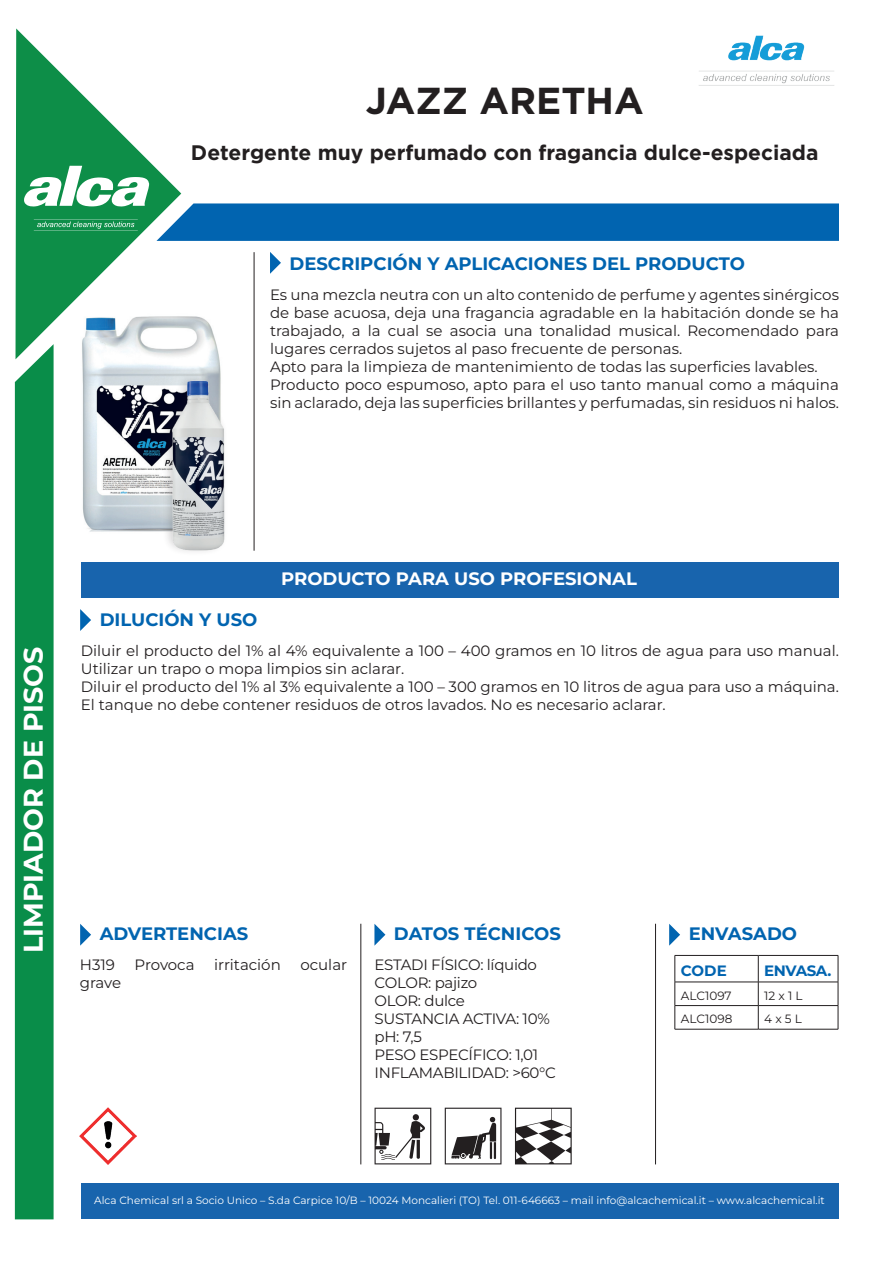
<style>
.page{position:relative;width:893px;height:1263px;background:#fff}
.page>*{position:absolute;margin:0;border:0;box-sizing:border-box;transform-origin:0 0}
.t1{font:700 37.5px "Gotham";color:#231f20}
.t2{font:700 27px "Montserrat";color:#fff}
.t3{font:700 21px "Gotham";color:#231f20}
.t4{font:700 18px "Montserrat";color:#0164b0}
.t5{font:700 18px "Montserrat";color:#fff}
.t6{font:15px/18px "Montserrat";color:#231f20}
.t7{font:15px/18px "Montserrat";letter-spacing:-.02em;color:#231f20}
.t8{font:700 15px "Montserrat";letter-spacing:-.03em;color:#0164b0}
.t9{font:12px "Montserrat";color:#231f20}
.t10{font:10.5px "Montserrat";color:#fff}
</style>
<div class="page">
<img style="left:699px;top:35px;width:135px;height:51px">
<img style="left:82px;top:316px;width:139px;height:216px">
<div style="left:161px;top:371px;width:67px;height:186px;background:#231f20;opacity:.2"></div>
<img style="left:170px;top:381px;width:57px;height:170px">
<hr style="left:254px;top:252px;width:1px;height:299px;background:#231f20">
<svg style="left:270px;top:252px;width:11px;height:22px"></svg>
<svg style="left:80px;top:609px;width:11px;height:22px"></svg>
<svg style="left:16px;top:28px;width:165px;height:331px"></svg>
<svg style="left:24px;top:166px;width:125px;height:41px"></svg>
<svg style="left:34px;top:219px;width:104px;height:12px"></svg>
<svg style="left:156px;top:203px;width:683px;height:38px;background:#0a69b2"></svg>
<div style="left:15px;top:344px;width:39px;height:875px;background:#098d49"></div>
<div style="left:81px;top:561px;width:757px;height:36px;background:#1864ad"></div>
<div style="left:81px;top:1183px;width:757px;height:36px;background:#1864ad"></div>
<svg style="left:80px;top:924px;width:11px;height:22px"></svg>
<svg style="left:374px;top:924px;width:11px;height:22px"></svg>
<svg style="left:669px;top:924px;width:11px;height:22px"></svg>
<hr style="left:361px;top:924px;width:1px;height:240px;background:#231f20">
<hr style="left:655px;top:924px;width:1px;height:240px;background:#231f20">
<hr style="left:675px;top:955px;width:83px;height:1px;background:#231f20">
<hr style="left:758px;top:955px;width:80px;height:1px;background:#231f20">
<hr style="left:675px;top:982px;width:83px;height:1px;background:#231f20">
<hr style="left:758px;top:982px;width:80px;height:1px;background:#231f20">
<hr style="left:675px;top:1005px;width:83px;height:1px;background:#231f20">
<svg style="left:675px;top:956px;width:1px;height:73px"></svg>
<hr style="left:758px;top:1005px;width:80px;height:1px;background:#231f20">
<svg style="left:758px;top:956px;width:1px;height:73px"></svg>
<svg style="left:838px;top:956px;width:1px;height:73px"></svg>
<hr style="left:675px;top:1029px;width:83px;height:1px;background:#231f20">
<hr style="left:758px;top:1029px;width:80px;height:1px;background:#231f20">
<svg style="left:375px;top:1108px;width:56px;height:56px"></svg>
<img style="left:80px;top:1108px;width:57px;height:56px">
<svg style="left:445px;top:1108px;width:56px;height:56px"></svg>
<svg style="left:515px;top:1108px;width:57px;height:56px"></svg>
<h1 class="t1" style="left:366px;top:79px;width:280px">JAZZ ARETHA</h1>
<h3 class="t3" style="left:191px;top:140px;width:629px">Detergente muy perfumado con fragancia dulce-especiada</h3>
<p class="t4" style="left:290px;top:251px;width:457px">DESCRIPCIÓN Y APLICACIONES DEL PRODUCTO</p>
<p class="t6" style="left:270px;top:286px;width:570px">Es una mezcla neutra con un alto contenido de perfume y agentes sinérgicos de base acuosa, deja una fragancia agradable en la habitación donde se ha trabajado, a la cual se asocia una tonalidad musical. Recomendado para lugares cerrados sujetos al paso frecuente de personas.<br>Apto para la limpieza de mantenimiento de todas las superficies lavables.<br>Producto poco espumoso, apto para el uso tanto manual como a máquina sin aclarado, deja las superficies brillantes y perfumadas, sin residuos ni halos.</p>
<h2 class="t2" style="left:15px;top:953px;width:308px;rotate:-90deg">LIMPIADOR DE PISOS</h2>
<p class="t4" style="left:100px;top:607px;width:159px">DILUCIÓN Y USO</p>
<p class="t5" style="left:281px;top:567px;width:357px">PRODUCTO PARA USO PROFESIONAL</p>
<p class="t6" style="left:81px;top:641px;width:760px">Diluir el producto del 1% al 4% equivalente a 100 – 400 gramos en 10 litros de agua para uso manual.<br>Utilizar un trapo o mopa limpios sin aclarar.<br>Diluir el producto del 1% al 3% equivalente a 100 – 300 gramos en 10 litros de agua para uso a máquina.<br>El tanque no debe contener residuos de otros lavados. No es necesario aclarar.</p>
<p class="t4" style="left:100px;top:922px;width:150px">ADVERTENCIAS</p>
<p class="t4" style="left:394px;top:922px;width:169px">DATOS TÉCNICOS</p>
<p class="t4" style="left:689px;top:922px;width:110px">ENVASADO</p>
<p class="t6" style="left:80px;top:955px;width:37px">H319</p>
<p class="t6" style="left:135px;top:955px;width:62px">Provoca</p>
<p class="t6" style="left:214px;top:955px;width:68px">irritación</p>
<p class="t6" style="left:300px;top:955px;width:48px">ocular</p>
<p class="t6" style="left:80px;top:973px;width:43px">grave</p>
<p class="t7" style="left:375px;top:955px;width:183px">ESTADI FÍSICO: líquido<br>COLOR: pajizo<br>OLOR: dulce<br>SUSTANCIA ACTIVA: 10% pH: 7,5<br>PESO ESPECÍFICO: 1,01<br>INFLAMABILIDAD: &gt;60°C</p>
<p class="t8" style="left:681px;top:961px;width:47px">CODE</p>
<p class="t8" style="left:764px;top:961px;width:69px">ENVASA.</p>
<p class="t9" style="left:681px;top:987px;width:52px">ALC1097</p>
<p class="t9" style="left:764px;top:987px;width:40px">12 x 1 L</p>
<p class="t9" style="left:681px;top:1011px;width:53px">ALC1098</p>
<p class="t9" style="left:764px;top:1011px;width:39px">4 x 5 L</p>
<p class="t10" style="left:94px;top:1193px;width:732px">Alca Chemical srl a Socio Unico – S.da Carpice 10/B – 10024 Moncalieri (TO) Tel. 011-646663 – mail info@alcachemical.it – www.alcachemical.it</p>
</div>
